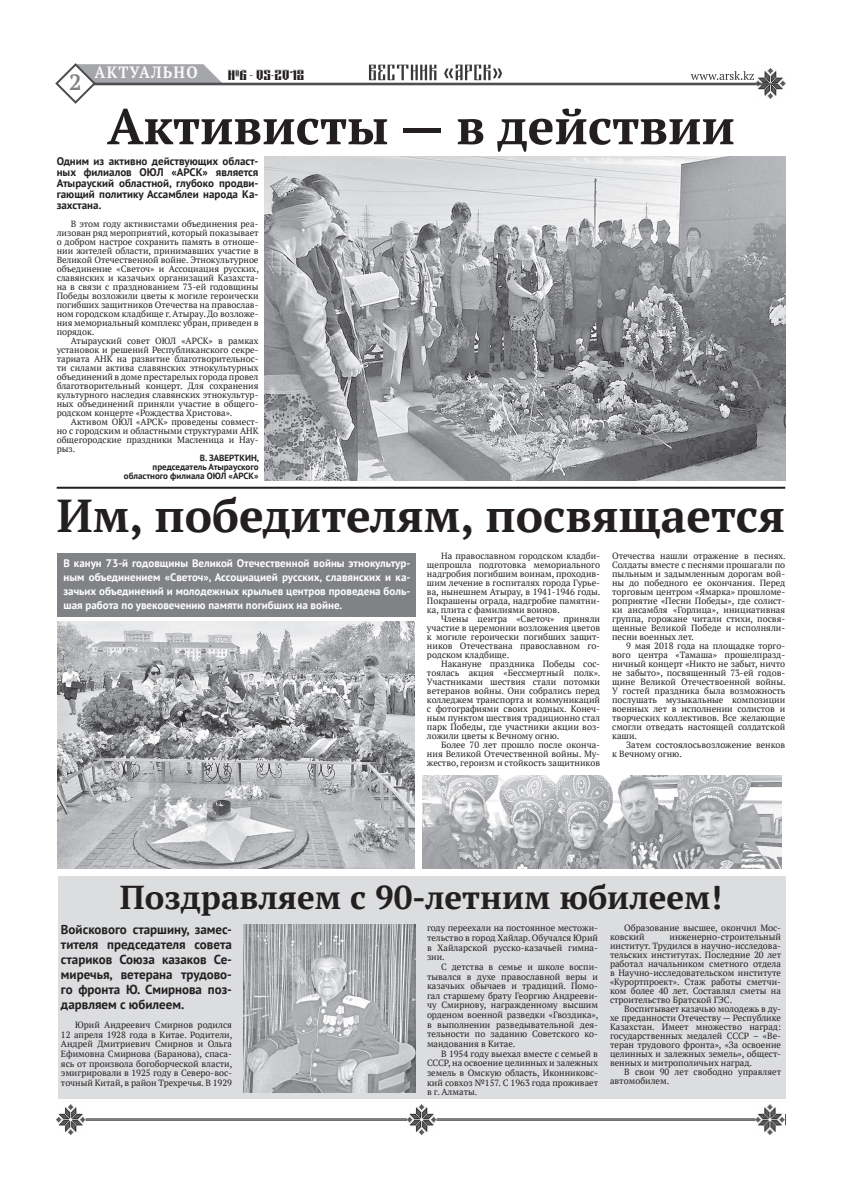
<style>
.page{position:relative;width:842px;height:1191px;background:#fff}
.page>*{position:absolute;margin:0;border:0;box-sizing:border-box;transform-origin:0 0}
.t1{font:700 50px "PT Serif";color:#231f20}
.t2{font:700 46px "PT Serif";color:#231f20}
.t3{font:700 33px "PT Serif";color:#231f20}
.t4{font:700 22px "PT Serif";color:#808285}
.t5{font:700 16.4px "PT Serif";letter-spacing:.08em;color:#fafafa;scale:.92 1}
.t6{font:700 14px "Tsarevich";color:#231f20}
.t7{font:700 13px/15px "PT Sans";color:#231f20;text-align:justify}
.t8{font:700 11px/14px "PT Sans";color:#fff;text-align:justify}
.t9{font:700 11px/11px "PT Sans";color:#231f20;text-align:justify}
.t10{font:9px/9px "PT Serif";color:#231f20;text-align:justify}
.t11{font:700 9px/9px "PT Sans";color:#231f20;text-align:right}
</style>
<div class="page">
<svg style="left:691px;top:71px;width:63px;height:9px"></svg>
<img style="left:755px;top:69px;width:30px;height:30px">
<svg style="left:369px;top:65px;width:67px;height:15px"></svg>
<svg style="left:444px;top:65px;width:58px;height:15px"></svg>
<hr style="left:82px;top:83px;width:695px;height:1px;background:#4b4c4d">
<hr style="left:82px;top:84px;width:695px;height:1px;background:#4b4c4d">
<svg style="left:55px;top:63px;width:167px;height:41px"></svg>
<img style="left:57px;top:1104px;width:729px;height:30px">
<div style="left:58px;top:876px;width:727px;height:223px;background:#dcdddf"></div>
<img style="left:265px;top:156px;width:520px;height:324px">
<hr style="left:57px;top:487px;width:728px;height:2px;background:#231f20">
<img style="left:58px;top:621px;width:357px;height:247px">
<div style="left:58px;top:552px;width:358px;height:64px;background:#808285"></div>
<img style="left:422px;top:775px;width:359px;height:93px">
<img style="left:244px;top:924px;width:171px;height:168px">
<h3 class="t4" style="left:69px;top:67px;width:14px">2</h3>
<h3 class="t5" style="left:95px;top:61px;width:114px">АктуАльно</h3>
<h3 class="t6" style="left:228px;top:67px;width:78px">№6 - 05-2018</h3>
<h1 class="t1" style="left:107px;top:94px;width:629px">Активисты — в действии</h1>
<p class="t9" style="left:57px;top:155px;width:203px">Одним из актив но дейст ву ю щих област&shy;ных фи ли а лов ОЮЛ «АРСК» явля ет ся Аты ра ус кий област ной, глу бо ко прод ви&shy;га ю щий по ли ти ку Ассамб леи на ро да Ка&shy;захс та на.</p>
<p class="t10" style="left:57px;top:219px;width:204px;text-indent:14px">В этом го ду акти вис та ми объе ди не ния ре а&shy;ли зо ван ряд ме роп ри я тий, ко то рый по ка зы ва ет о доб ром наст рое сох ра нить па мять в отно ше&shy;нии жи те лей облас ти, при ни мав ших учас тие в Ве ли кой Оте чест вен ной вой не. Этно куль тур ное объе ди не ние «Све точ» и Ассо ци а ция русс ких, сла вянс ких и ка за чьих орга ни за ций Ка захс та&shy;на в свя зи с празд но ва ни ем 73-ей го дов щи ны По бе ды воз ло жи ли цве ты к мо ги ле ге ро и чес ки по гиб ших за щит ни ков Оте чест ва на пра вос лав&shy;ном го родс ком клад би ще г. Аты рау. До воз ло же&shy;ния ме мо ри аль ный комп лекс убран, при ве ден в по ря док.</p>
<p class="t10" style="left:57px;top:336px;width:203px;text-indent:14px">Аты ра ус кий со вет ОЮЛ «АРСК» в рам ках уста но вок и ре ше ний Рес пуб ли канс ко го сек ре&shy;та ри а та АНК на раз ви тие бла гот во ри тель нос&shy;ти си ла ми акти ва сла вянс ких этно куль тур ных объе ди не ний в до ме прес та ре лых го ро да про вел бла гот во ри тель ный кон церт. Для сох ра не ния куль тур но го нас ле дия сла вянс ких этно куль тур&shy;ных объе ди не ний при ня ли учас тие в обще го&shy;родс ком кон цер те «Рож дест ва Хрис то ва».</p>
<p class="t10" style="left:57px;top:417px;width:203px;text-indent:14px">Акти вом ОЮЛ «АРСК» про ве де ны сов мест&shy;но с го родс ким и област ны ми струк ту ра ми АНК обще го родс кие празд ни ки Мас ле ни ца и На у&shy;рыз.</p>
<p class="t11" style="left:124px;top:453px;width:137px">В. ЗА ВЕРТ КИН,<br>пред се да тель Аты ра ус ко го<br>област но го фи ли а ла ОЮЛ «АРСК»</p>
<h2 class="t2" style="left:57px;top:485px;width:729px">им, победителям, посвящается</h2>
<p class="t8" style="left:63px;top:555px;width:348px">В ка нун 73-й го дов щи ны Ве ли кой Оте чест вен ной вой ны этно куль тур&shy;ным объе ди не ни ем «Све точ», Ассо ци а ци ей русс ких, сла вянс ких и ка&shy;за чьих объе ди не ний и мо ло деж ных кры льев цент ров про ве де на боль&shy;шая ра бо та по уве ко ве че нию па мя ти по гиб ших на вой не.</p>
<p class="t10" style="left:427px;top:551px;width:175px;text-indent:14px">На пра вос лав ном го родс ком клад би&shy;щеп рош ла под го тов ка ме мо ри аль но го надг ро би я по гиб шим во и нам, про хо див&shy;шим ле че ние в гос пи та лях го ро да Гу рье&shy;ва, ны неш нем Аты рау, в 1941-1946 го ды.<br>Пок ра ше ны огра да, надг ро бие па мят ни&shy;ка, пли та с фа ми ли я ми во и нов.</p>
<p class="t10" style="left:427px;top:614px;width:175px;text-indent:14px">Чле ны цент ра «Све точ» при ня ли учас тие в це ре мо нии воз ло же ния цве тов к мо ги ле ге ро и чес ки по гиб ших за щит&shy;ни ков Оте чест ва на пра вос лав ном го&shy;родс ком клад би ще.</p>
<p class="t10" style="left:427px;top:659px;width:175px;text-indent:14px">На ка ну не празд ни ка По бе ды сос&shy;то я лась акция «Бесс мерт ный полк».<br>Участ ни ка ми шест вия ста ли по том ки ве те ра нов вой ны. Они соб ра лись пе ред кол лед жем транс пор та и ком му ни ка ций с фо тог ра фи я ми сво их род ных. Ко неч&shy;ным пунк том шест вия тра ди ци он но стал парк По бе ды, где участ ни ки акции воз&shy;ло жи ли цве ты к Веч но му огню.</p>
<p class="t10" style="left:427px;top:740px;width:175px;text-indent:14px">Бо лее 70 лет прош ло пос ле окон ча&shy;ния Ве ли кой Оте чест вен ной вой ны. Му&shy;жест во, ге ро изм и стой кость за щит ни ков</p>
<p class="t10" style="left:612px;top:551px;width:175px">Оте чест ва наш ли отра же ние в пес нях.<br>Сол да ты вмес те с пес ня ми про ша га ли по пыль ным и за дым лен ным до ро гам вой&shy;ны до по бед но го ее окон ча ния. Пе ред тор го вым цент ром «Ямар ка» прош ло ме&shy;роп ри я тие «Пес ни По бе ды», где со лист&shy;ки ансамб ля «Гор ли ца», ини ци а тив ная груп па, го ро жа не чи та ли сти хи, пос вя&shy;щен ные Ве ли кой По бе де и испол ня ли&shy;пес ни во ен ных лет.</p>
<p class="t10" style="left:612px;top:641px;width:175px;text-indent:14px">9 мая 2018 го да на пло щад ке тор го&shy;во го цент ра «Та ма ша» про шелп разд&shy;нич ный кон церт «Ник то не за быт, нич то не за бы то», пос вя щен ный 73-ей го дов&shy;щи не Ве ли кой Оте чест во ен ной вой ны.<br>У гос тей празд ни ка бы ла воз мож ность пос лу шать му зы каль ные ком по зи ции во ен ных лет в испол не нии со лис тов и твор чес ких кол лек ти вов. Все же ла ю щие смог ли отве дать нас то я щей сол датс кой ка ши.</p>
<p class="t10" style="left:612px;top:740px;width:175px;text-indent:14px">За тем сос то я лось воз ло же ние вен ков к Веч но му огню.</p>
<h3 class="t3" style="left:120px;top:875px;width:604px">Поздравляем с 90-летним юбилеем!</h3>
<h3 class="t7" style="left:61px;top:922px;width:173px">Войс ко во го стар ши ну, за мес&shy;ти те ля пред се да те ля со ве та ста ри ков Со ю за ка за ков Се&shy;ми ре чья, ве те ра на тру до во&shy;го фрон та Ю. Смир но ва поз&shy;дарв ля ем с юби ле ем.</h3>
<p class="t10" style="left:61px;top:1020px;width:173px;line-height:9.6px;text-indent:14px">Юрий Андре е вич Смир нов ро дил ся 12 апре ля 1928 го да в Ки тае. Ро ди те ли, Андрей Дмит ри е вич Смир нов и Ольга Ефи мов на С мир но ва (Ба ра но ва), спа са&shy;ясь от про из во ла бо го бор чес кой влас ти, эмиг ри ро ва ли в 1925 го ду в Се ве ро-вос&shy;точ ный Ки тай, в ра йон Трех ре чья. В 1929</p>
<p class="t10" style="left:427px;top:923px;width:173px;line-height:9.6px">го ду пе ре е ха ли на пос то ян ное мес то жи&shy;тельст во в го род Хай лар. Обу чал ся Юрий в Хай ларс кой русс ко-ка за чьей гим на&shy;зии.</p>
<p class="t10" style="left:427px;top:961px;width:173px;line-height:9.6px;text-indent:14px">С детст ва в се мье и шко ле вос пи&shy;ты вал ся в ду хе пра вос лав ной ве ры и ка за чьих обы ча ев и тра ди ций. По мо&shy;гал стар ше му бра ту Ге ор гию Андре е ви&shy;чу Смир но ву, наг раж ден но му выс шим орде ном во ен ной раз вед ки «Гвоз ди ка», в вы пол не нии раз ве ды ва тель ной де я&shy;тель нос ти по за да нию Со ветс ко го ко&shy;ман до ва ния в Ки тае.</p>
<p class="t10" style="left:427px;top:1048px;width:173px;line-height:9.6px;text-indent:14px">В 1954 го ду вы е хал вмес те с се мьей в СССР, на осво е ние це лин ных и за леж ных зе мель в Омскую область, Икон ни ковс&shy;кий сов хоз №157. С 1963 го да про жи ва ет в г. Алма ты.</p>
<p class="t10" style="left:610px;top:923px;width:173px;text-indent:14px">Обра зо ва ние выс шее, окон чил Мос&shy;ковс кий</p>
<p class="t10" style="left:610px;top:932px;width:173px;text-indent:60px">инже нер но-стро и тель ный инсти тут. Тру дил ся в на уч но-иссле до ва&shy;тельс ких инсти ту тах. Пос лед ние 20 лет ра бо тал на чаль ни ком смет но го отде ла в На уч но-иссле до ва тельс ком инсти ту те «Ку рортп ро ект». Стаж ра бо ты смет чи&shy;ком бо лее 40 лет. Сос тав лял сме ты на стро и тельст во Братс кой ГЭС.</p>
<p class="t10" style="left:610px;top:1004px;width:173px;text-indent:14px">Вос пи ты ва ет ка за чью мо ло дежь в ду&shy;хе пре дан нос ти Оте чест ву — Рес пуб ли ке Ка захс тан. Име ет мно жест во наг рад: го су дарст вен ных ме да лей СССР – «Ве&shy;те ран тру до во го фрон та», «За осво е ние це лин ных и за леж ных зе мель», об щест&shy;вен ных и мит ро по ли чьих наг рад.</p>
<p class="t10" style="left:610px;top:1067px;width:173px;text-indent:14px">В свои 90 лет сво бод но управ ля ет авто мо би лем.</p>
</div>
